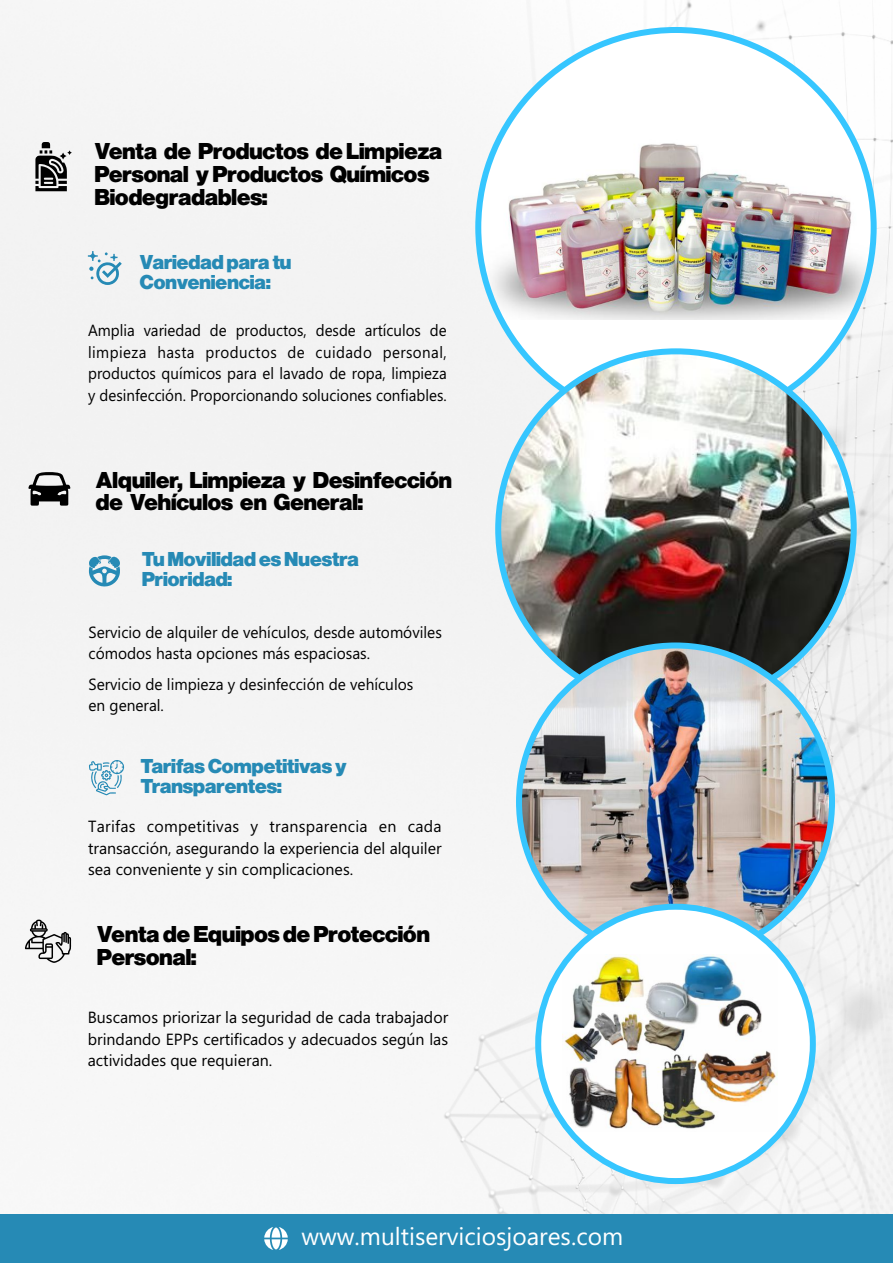
<style>
.page{position:relative;width:893px;height:1263px;background:#fff}
.page>*{position:absolute;margin:0;border:0;box-sizing:border-box;transform-origin:0 0}
.t1{font:24.6px "Ebrima";color:#fff}
.t2{font:24px/22.8px "Nimbus Sans Becker P Bla";color:#000}
.t3{font:21px/20px "Nimbus Sans Becker P Bla";color:#268ab5}
.t4{font:16.2px/21.5px "Ebrima";color:#000;text-align:justify}
.t5{font:16.2px/21.5px "Ebrima";color:#000;text-align:justify;scale:.94 1}
.t6{font:16.2px/21.5px "Ebrima";color:#000;scale:.96 1}
</style>
<div class="page">
<div style="left:0;top:0;width:893px;height:1214px;background:#f4f4f4"></div>
<div style="left:0;top:1214px;width:893px;height:49px;background:#268ab5"></div>
<svg style="left:264px;top:1227px;width:24px;height:23px"></svg>
<svg style="left:28px;top:472px;width:43px;height:34px"></svg>
<svg style="left:89px;top:555px;width:32px;height:32px"></svg>
<svg style="left:88px;top:251px;width:34px;height:34px"></svg>
<svg style="left:89px;top:759px;width:36px;height:36px"></svg>
<div style="left:478px;top:30px;width:396px;height:395px;background:#fff;border-radius:50%"></div>
<img style="left:478px;top:135px;width:396px;height:185px">
<img style="left:498px;top:351px;width:356px;height:355px;border-radius:50%">
<img style="left:519px;top:646px;width:313px;height:287px">
<div style="left:538px;top:907px;width:275px;height:274px;background:#fff;border-radius:50%"></div>
<img style="left:562px;top:954px;width:216px;height:177px">
<div style="left:535px;top:904px;width:281px;height:280px;border:6px solid #36c6ff;border-radius:50%"></div>
<svg style="left:25px;top:919px;width:46px;height:44px"></svg>
<svg style="left:35px;top:142px;width:37px;height:49px"></svg>
<h2 class="t2" style="left:95px;top:140px;width:349px">Venta de Productos de Limpieza<br>Personal y Productos Químicos<br>Biodegradables:</h2>
<p class="t3" style="left:140px;top:252px;width:153px">Variedad para tu<br>Conveniencia:</p>
<p class="t5" style="left:88px;top:321px;width:383px">Amplia variedad de productos, desde artículos de limpieza hasta productos de cuidado personal, productos químicos para el lavado de ropa, limpieza y desinfección. Proporcionando soluciones confiables.</p>
<h2 class="t2" style="left:96px;top:468px;width:357px">Alquiler, Limpieza y Desinfección de Vehículos en General:</h2>
<p class="t3" style="left:142px;top:549px;width:218px">Tu Movilidad es Nuestra<br>Prioridad:</p>
<p class="t6" style="left:89px;top:623px;width:370px">Servicio de alquiler de vehículos, desde automóviles cómodos hasta opciones más espaciosas.</p>
<p class="t6" style="left:89px;top:675px;width:340px">Servicio de limpieza y desinfección de vehículos en general.</p>
<p class="t3" style="left:141px;top:756px;width:208px">Tarifas Competitivas y<br>Transparentes:</p>
<p class="t4" style="left:88px;top:817px;width:355px">Tarifas competitivas y transparencia en cada transacción, asegurando la experiencia del alquiler sea conveniente y sin complicaciones.</p>
<h2 class="t2" style="left:97px;top:923px;width:334px">Venta de Equipos de Protección<br>Personal:</h2>
<p class="t4" style="left:88px;top:1008px;width:362px">Buscamos priorizar la seguridad de cada trabajador brindando EPPs certificados y adecuados según las actividades que requieran.</p>
<h1 class="t1" style="left:301px;top:1227px;width:323px">www.multiserviciosjoares.com</h1>
</div>
